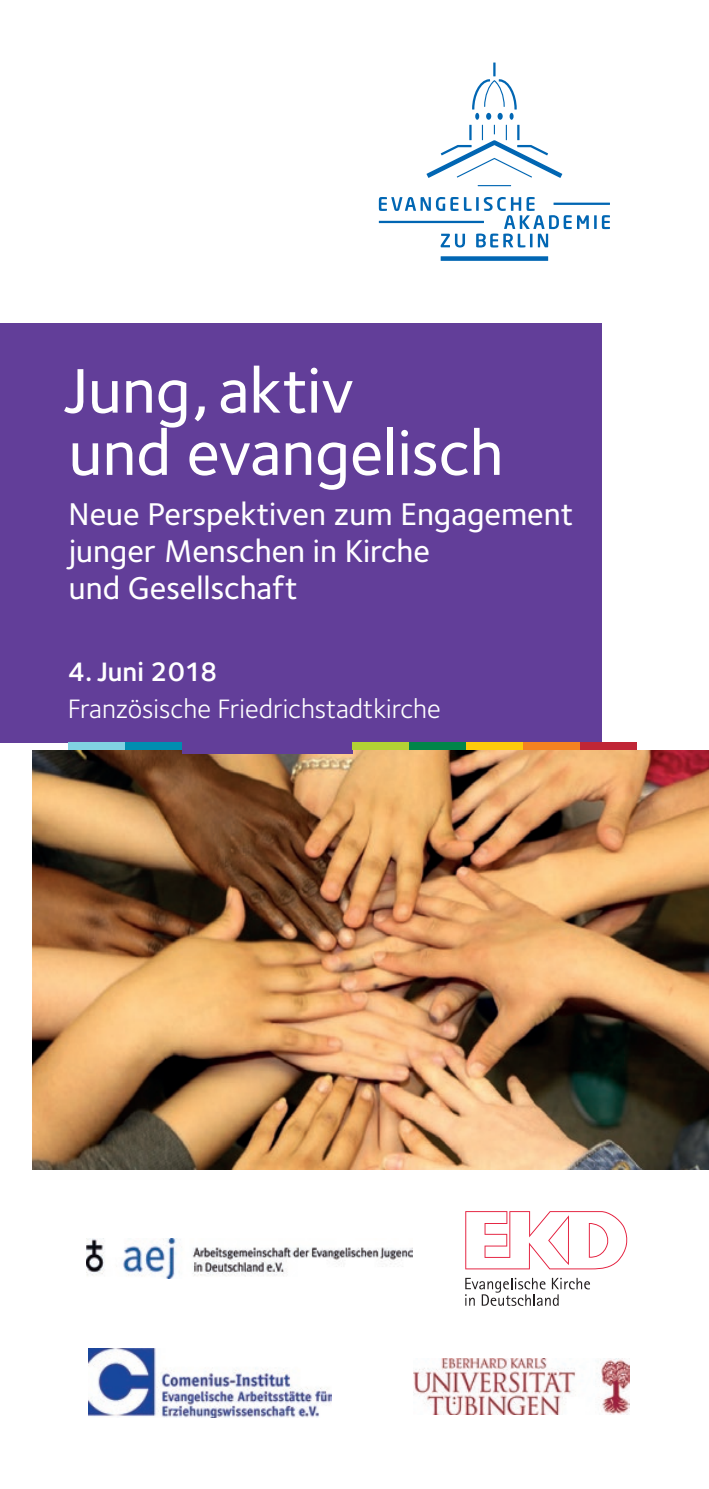
<style>
.page{position:relative;width:709px;height:1489px;background:#fff}
.page>*{position:absolute;margin:0;border:0;box-sizing:border-box;transform-origin:0 0}
.t1{font:500 65.25px/62.2px "Foundry Sterling";color:#fff}
.t2{font:500 32.5px/37.2px "Foundry Sterling";color:#fff}
.t3{font:27.5px "Foundry Sterling";color:#fff}
.t4{font:600 27.5px "Foundry Sterling";color:#fff}
</style>
<div class="page">
<img style="left:86px;top:1238px;width:326px;height:40px">
<img style="left:88px;top:1348px;width:244px;height:69px">
<svg style="left:465px;top:1211px;width:163px;height:58px"></svg>
<svg style="left:465px;top:1277px;width:125px;height:28px"></svg>
<img style="left:413px;top:1358px;width:216px;height:56px">
<svg style="left:577px;top:215px;width:19px;height:14px"></svg>
<svg style="left:602px;top:215px;width:8px;height:14px"></svg>
<svg style="left:379px;top:197px;width:192px;height:50px"></svg>
<div style="left:440px;top:256px;width:108px;height:5px;background:#0166b3"></div>
<hr style="left:379px;top:221px;width:105px;height:2px;background:#0166b3">
<hr style="left:553px;top:203px;width:57px;height:2px;background:#0166b3">
<svg style="left:478px;top:185px;width:33px;height:1px"></svg>
<svg style="left:426px;top:62px;width:136px;height:116px"></svg>
<div style="left:0;top:323px;width:601px;height:420px;background:#623e99"></div>
<img style="left:32px;top:750px;width:677px;height:419px">
<div style="left:68px;top:743px;width:57px;height:7px;background:#81d2e2"></div>
<div style="left:125px;top:743px;width:57px;height:7px;background:#008db0"></div>
<div style="left:182px;top:739px;width:170px;height:14px;background:#623e99"></div>
<div style="left:352px;top:743px;width:57px;height:7px;background:#b3d234"></div>
<div style="left:409px;top:743px;width:57px;height:7px;background:#00854a"></div>
<div style="left:466px;top:743px;width:57px;height:7px;background:#feca0a"></div>
<div style="left:523px;top:743px;width:57px;height:7px;background:#f58220"></div>
<div style="left:580px;top:743px;width:57px;height:7px;background:#c02636"></div>
<h1 class="t1" style="left:64px;top:359px;width:441px">Jung, aktiv<br>und evangelisch</h1>
<p class="t2" style="left:69px;top:495px;width:506px">Neue Perspektiven zum Engagement junger Menschen in Kirche<br>und Gesellschaft</p>
<p class="t4" style="left:68px;top:655px;width:151px">4. Juni 2018</p>
<p class="t3" style="left:68px;top:693px;width:374px">Französische Friedrichstadtkirche</p>
</div>
